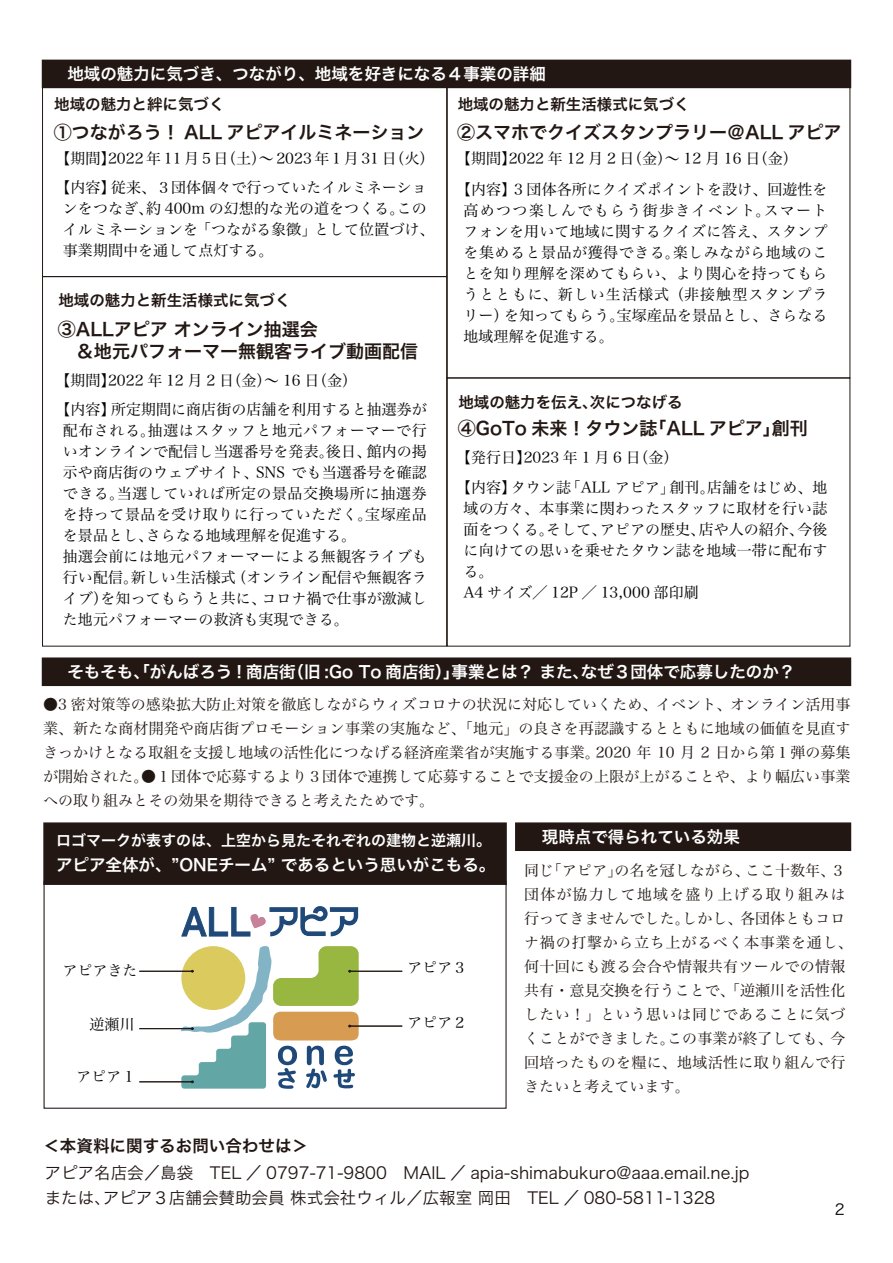
<style>
.page{position:relative;width:893px;height:1263px;background:#fff}
.page>*{position:absolute;margin:0;border:0;box-sizing:border-box;transform-origin:0 0}
.t1{font:18px/21.6px "Hira Kaku Pro W6";color:#221713}
.t2{font:16.5px "Hira Kaku Pro W6";color:#fff}
.t3{font:16.5px/25.5px "Hira Kaku Pro W3";letter-spacing:.005em;color:#211613}
.t4{font:16.5px "Hira Kaku Pro W6";letter-spacing:.005em;color:#211613}
.t5{font:15.45px "Hira Kaku Pro W6";color:#221713}
.t6{font:15px/21px "Hira Min Pro N W3";letter-spacing:.005em;color:#030303}
.t7{font:15px/24px "Hira Min Pro N W3";letter-spacing:.005em;color:#201612;text-align:justify}
.t8{font:15px "Hira Kaku Pro W6";color:#fff}
.t9{font:15px "Hira Kaku Pro N W3";color:#030303}
</style>
<div class="page">
<div style="left:43px;top:822px;width:464px;height:63px;background:#221713;border:2px solid #221713"></div>
<div style="left:42px;top:657px;width:809px;height:29px;background:#221713;border:2px solid #221713"></div>
<div style="left:515px;top:822px;width:336px;height:29px;background:#221713;border:2px solid #221713"></div>
<div style="left:42px;top:60px;width:809px;height:28px;background:#221713"></div>
<div style="left:42px;top:87px;width:405px;height:190px;border:1px solid #221713"></div>
<div style="left:447px;top:87px;width:403px;height:291px;border:1px solid #221713"></div>
<div style="left:42px;top:276px;width:405px;height:371px;border:1px solid #221713"></div>
<div style="left:447px;top:377px;width:403px;height:270px;border:1px solid #221713"></div>
<svg style="left:181px;top:906px;width:177px;height:31px"></svg>
<div style="left:44px;top:881px;width:463px;height:228px;border:1px solid #221713"></div>
<hr style="left:350px;top:971px;width:52px;height:1px;background:#221713">
<hr style="left:139px;top:971px;width:53px;height:1px;background:#221713">
<hr style="left:139px;top:1028px;width:53px;height:1px;background:#221713">
<hr style="left:139px;top:1081px;width:53px;height:1px;background:#221713">
<hr style="left:350px;top:1026px;width:52px;height:1px;background:#221713">
<svg style="left:180px;top:946px;width:179px;height:143px"></svg>
<p class="t2" style="left:67px;top:59px;width:480px">地域の魅力に気づき、つながり、地域を好きになる４事業の詳細</p>
<p class="t5" style="left:54px;top:90px;width:172px">地域の魅力と絆に気づく</p>
<p class="t1" style="left:54px;top:120px;width:372px">①つながろう！ ALL アピアイルミネーション</p>
<p class="t6" style="left:55px;top:142px;width:380px;line-height:28.8px">【期間】2022 年 11 月 5 日（土）～ 2023 年 1 月 31 日（火）【内容】従来、３団体個々で行っていたイルミネーショ</p>
<p class="t6" style="left:63px;top:196px;width:373px">ンをつなぎ、約 400m の幻想的な光の道をつくる。このイルミネーションを「つながる象徴」として位置づけ、事業期間中を通して点灯する。</p>
<p class="t5" style="left:58px;top:286px;width:234px">地域の魅力と新生活様式に気づく</p>
<p class="t1" style="left:58px;top:318px;width:361px">③ALLアピア オンライン抽選会<br>　＆地元パフォーマー無観客ライブ動画配信</p>
<p class="t6" style="left:55px;top:364px;width:373px;line-height:29.2px">【期間】2022 年 12 月 2 日（金）～ 16 日（金）<br>【内容】所定期間に商店街の店舗を利用すると抽選券が</p>
<p class="t6" style="left:63px;top:419px;width:366px">配布される。抽選はスタッフと地元パフォーマーで行いオンラインで配信し当選番号を発表。後日、館内の掲示や商店街のウェブサイト、SNS でも当選番号を確認できる。当選していれば所定の景品交換場所に抽選券を持って景品を受け取りに行っていただく。宝塚産品を景品とし、さらなる地域理解を促進する。<br>抽選会前には地元パフォーマーによる無観客ライブも行い配信。新しい生活様式（オンライン配信や無観客ライブ）を知ってもらうと共に、コロナ禍で仕事が激減した地元パフォーマーの救済も実現できる。　</p>
<p class="t5" style="left:458px;top:90px;width:234px">地域の魅力と新生活様式に気づく</p>
<p class="t1" style="left:457px;top:120px;width:386px">②スマホでクイズスタンプラリー＠ALL アピア</p>
<p class="t6" style="left:456px;top:141px;width:373px;line-height:30.9px">【期間】2022 年 12 月 2 日（金）～ 12 月 16 日（金）<br>【内容】3 団体各所にクイズポイントを設け、回遊性を</p>
<p class="t6" style="left:463px;top:198px;width:366px;text-align:justify">高めつつ楽しんでもらう街歩きイベント。スマートフォンを用いて地域に関するクイズに答え、スタンプを集めると景品が獲得できる。楽しみながら地域のことを知り理解を深めてもらい、より関心を持ってもらうとともに、新しい生活様式（非接触型スタンプラリー）を知ってもらう。宝塚産品を景品とし、さらなる地域理解を促進する。　　</p>
<p class="t5" style="left:458px;top:388px;width:226px">地域の魅力を伝え、次につなげる</p>
<p class="t1" style="left:458px;top:416px;width:351px">④GoTo 未来！タウン誌「ALL アピア」創刊</p>
<p class="t6" style="left:456px;top:441px;width:373px;line-height:29.8px">【発行日】2023 年 1 月 6 日（金）<br>【内容】タウン誌「ALL アピア」創刊。店舗をはじめ、地</p>
<p class="t6" style="left:463px;top:496px;width:366px">域の方々、本事業に関わったスタッフに取材を行い誌面をつくる。そして、アピアの歴史、店や人の紹介、今後に向けての思いを乗せたタウン誌を地域一帯に配布する。<br>A4 サイズ／ 12P ／ 13,000 部印刷</p>
<p class="t2" style="left:67px;top:657px;width:729px">そもそも、「がんばろう ! 商店街（旧 :Go To 商店街）」事業とは？ また、なぜ３団体で応募したのか？</p>
<p class="t7" style="left:43px;top:691px;width:809px">●3 密対策等の感染拡大防止対策を徹底しながらウィズコロナの状況に対応していくため、イベント、オンライン活用事業、新たな商材開発や商店街プロモーション事業の実施など、「地元」の良さを再認識するとともに地域の価値を見直すきっかけとなる取組を支援し地域の活性化につなげる経済産業省が実施する事業。2020 年 10 月 2 日から第１弾の募集が開始された。●１団体で応募するより３団体で連携して応募することで支援金の上限が上がることや、より幅広い事業への取り組みとその効果を期待できると考えたためです。</p>
<p class="t8" style="left:56px;top:826px;width:436px">ロゴマークが表すのは、上空から見たそれぞれの建物と逆瀬川。</p>
<p class="t2" style="left:56px;top:849px;width:441px">アピア全体が、”ONEチーム” であるという思いがこもる。</p>
<p class="t6" style="left:62px;top:958px;width:77px">アピアきた</p>
<p class="t6" style="left:90px;top:1012px;width:47px">逆瀬川</p>
<p class="t6" style="left:76px;top:1064px;width:62px">アピア１</p>
<p class="t6" style="left:407px;top:955px;width:62px">アピア３</p>
<p class="t6" style="left:407px;top:1010px;width:62px">アピア２</p>
<p class="t2" style="left:542px;top:822px;width:199px">現時点で得られている効果</p>
<p class="t7" style="left:524px;top:857px;width:330px;text-align:left">同じ「アピア」の名を冠しながら、ここ十数年、３団体が協力して地域を盛り上げる取り組みは行ってきませんでした。しかし、各団体ともコロナ禍の打撃から立ち上がるべく本事業を通し、何十回にも渡る会合や情報共有ツールでの情報共有・意見交換を行うことで、「逆瀬川を活性化したい！」という思いは同じであることに気づくことができました。この事業が終了しても、今回培ったものを糧に、地域活性に取り組んで行きたいと考えています。</p>
<p class="t4" style="left:43px;top:1131px;width:266px">＜本資料に関するお問い合わせは＞</p>
<p class="t3" style="left:44px;top:1158px;width:707px">アピア名店会／島袋　TEL ／ 0797-71-9800　MAIL ／ apia-shimabukuro@aaa.email.ne.jpまたは、アピア３店舗会賛助会員 株式会社ウィル／広報室 岡田　TEL ／ 080-5811-1328</p>
<p class="t9" style="left:835px;top:1196px;width:11px">2</p>
</div>
